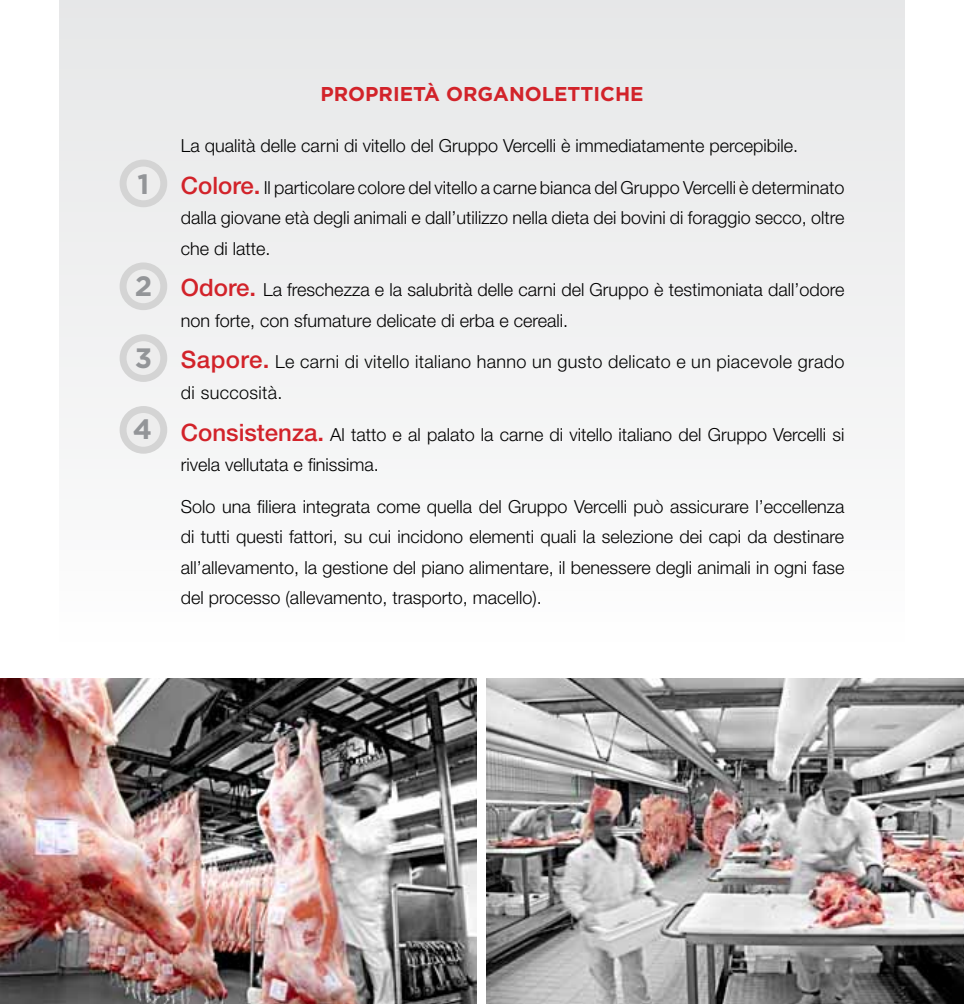
<style>
.page{position:relative;width:964px;height:1004px;background:#fff}
.page>*{position:absolute;margin:0;border:0;box-sizing:border-box;transform-origin:0 0}
.t1{font:700 28px "Gotham";color:#939598}
.t2{font:700 20px "Gotham";color:#d2232a}
.t3{font:300 18px/30.4px "Helvetica Neue";color:#000;text-align:justify}
.t4{font:300 18px/30.4px "Helvetica Neue";letter-spacing:.02em;color:#000}
.s1{font-weight:500;font-size:24px;color:#d2232a}
</style>
<div class="page">
<img style="left:0;top:679px;width:964px;height:324px">
<div style="left:478px;top:679px;width:8px;height:324px;background:#fff"></div>
<div style="left:60px;top:0;width:844px;height:649px;background:#f1f1f2"></div>
<div style="left:123px;top:163px;width:41px;height:41px;background:#ededed;border-radius:50%"></div>
<div style="left:120px;top:160px;width:47px;height:47px;border:7px solid #d4d4d4;border-radius:50%"></div>
<div style="left:123px;top:266px;width:41px;height:41px;background:#ededed;border-radius:50%"></div>
<div style="left:120px;top:262px;width:47px;height:48px;border:7px solid #d4d4d4;border-radius:50%"></div>
<div style="left:123px;top:338px;width:41px;height:40px;background:#ededed;border-radius:50%"></div>
<div style="left:120px;top:334px;width:47px;height:48px;border:7px solid #d4d4d4;border-radius:50%"></div>
<div style="left:123px;top:409px;width:41px;height:41px;background:#ededed;border-radius:50%"></div>
<div style="left:120px;top:406px;width:47px;height:47px;border:7px solid #d4d4d4;border-radius:50%"></div>
<h1 class="t1" style="left:137px;top:165px;width:13px">1</h1>
<h1 class="t1" style="left:135px;top:267px;width:19px">2</h1>
<h1 class="t1" style="left:135px;top:340px;width:19px">3</h1>
<h1 class="t1" style="left:133px;top:411px;width:21px">4</h1>
<p class="t2" style="left:320px;top:81px;width:325px">PROPRIETÀ ORGANOLETTICHE</p>
<p class="t3" style="left:181px;top:130px;width:619px">La qualità delle carni di vitello del Gruppo Vercelli è immediatamente percepibile.</p>
<p class="t3" style="left:181px;top:172px;width:665px"><span class="s1">Colore.</span> Il particolare colore del vitello a carne bianca del Gruppo Vercelli è determinato dalla giovane età degli animali e dall’utilizzo nella dieta dei bovini di foraggio secco, oltre che di latte.</p>
<p class="t3" style="left:181px;top:274px;width:665px"><span class="s1">Odore.</span> La freschezza e la salubrità delle carni del Gruppo è testimoniata dall’odore non forte, con sfumature delicate di erba e cereali.</p>
<p class="t4" style="left:181px;top:346px;width:665px"><span class="s1">Sapore.</span> Le carni di vitello italiano hanno un gusto delicato e un piacevole grado di succosità.</p>
<p class="t3" style="left:181px;top:418px;width:665px"><span class="s1">Consistenza.</span> Al tatto e al palato la carne di vitello italiano del Gruppo Vercelli si rivela vellutata e finissima.</p>
<p class="t3" style="left:181px;top:491px;width:665px">Solo una filiera integrata come quella del Gruppo Vercelli può assicurare l’eccellenza di tutti questi fattori, su cui incidono elementi quali la selezione dei capi da destinare all’allevamento, la gestione del piano alimentare, il benessere degli animali in ogni fase del processo (allevamento, trasporto, macello).</p>
</div>
